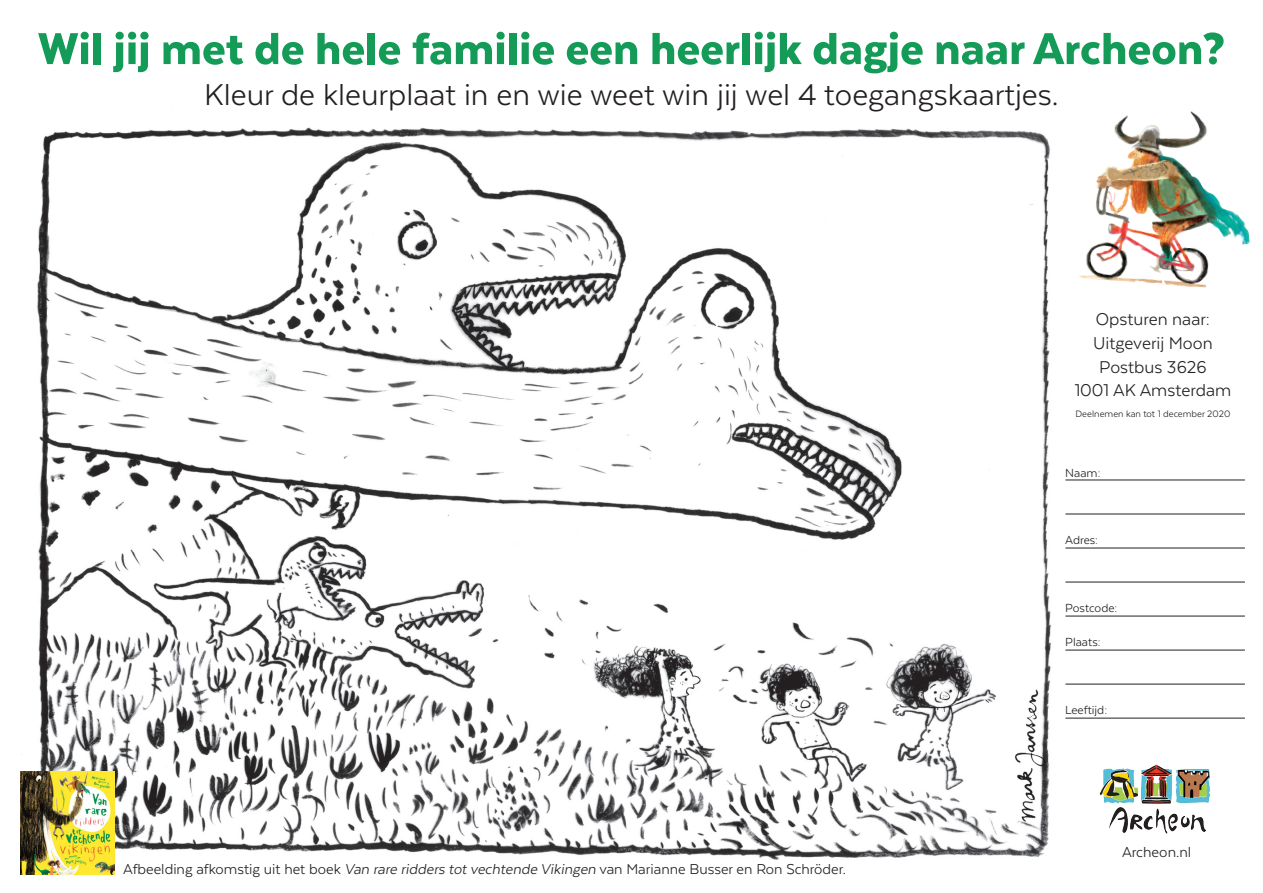
<style>
.page{position:relative;width:1263px;height:893px;background:#fff}
.page>*{position:absolute;margin:0;border:0;box-sizing:border-box;transform-origin:0 0}
.t1{font:900 51.45px "Texta";color:#159b58}
.t2{font:34.65px "Texta";color:#231f20}
.t3{font:19.65px "Texta";color:#231f20}
.t4{font:16.65px "Texta";color:#231f20}
.t5{font:16.5px "Texta";color:#231f20}
.t6{font:13.5px "Texta";color:#231f20}
.t7{font:10.65px "Texta";color:#231f20}
.s1{font-style:italic}
</style>
<div class="page">
<img style="left:21px;top:127px;width:1054px;height:748px">
<img style="left:20px;top:771px;width:94px;height:104px">
<hr style="left:1065px;top:480px;width:180px;height:1px;background:#231f20">
<hr style="left:1065px;top:514px;width:180px;height:1px;background:#231f20">
<hr style="left:1065px;top:548px;width:180px;height:1px;background:#231f20">
<hr style="left:1065px;top:582px;width:180px;height:1px;background:#231f20">
<hr style="left:1065px;top:616px;width:180px;height:1px;background:#231f20">
<hr style="left:1065px;top:650px;width:180px;height:1px;background:#231f20">
<hr style="left:1065px;top:684px;width:180px;height:1px;background:#231f20">
<hr style="left:1065px;top:718px;width:180px;height:1px;background:#231f20">
<img style="left:1099px;top:764px;width:111px;height:70px">
<img style="left:1064px;top:111px;width:186px;height:188px">
<p class="t1" style="left:38px;top:22px;width:1189px">Wil jij met de hele familie een heerlijk dagje naar Archeon?</p>
<p class="t2" style="left:204px;top:77px;width:856px">Kleur de kleurplaat in en wie weet win jij wel 4 toegangskaartjes.</p>
<p class="t5" style="left:123px;top:861px;width:724px">Afbeelding afkomstig uit het boek <span class="s1">Van rare ridders tot vechtende Vikingen</span> van Marianne Busser en Ron Schröder.</p>
<p class="t3" style="left:1096px;top:309px;width:115px">Opsturen naar:</p>
<p class="t3" style="left:1093px;top:333px;width:121px">Uitgeverij Moon</p>
<p class="t3" style="left:1099px;top:357px;width:109px">Postbus 3626</p>
<p class="t3" style="left:1075px;top:380px;width:158px">1001 AK Amsterdam</p>
<p class="t7" style="left:1075px;top:408px;width:156px">Deelnemen kan tot 1 december 2020</p>
<p class="t6" style="left:1065px;top:466px;width:37px">Naam:</p>
<p class="t6" style="left:1065px;top:533px;width:34px">Adres:</p>
<p class="t6" style="left:1065px;top:601px;width:54px">Postcode:</p>
<p class="t6" style="left:1065px;top:635px;width:37px">Plaats:</p>
<p class="t6" style="left:1065px;top:703px;width:43px">Leeftijd:</p>
<p class="t4" style="left:1122px;top:843px;width:71px">Archeon.nl</p>
</div>
